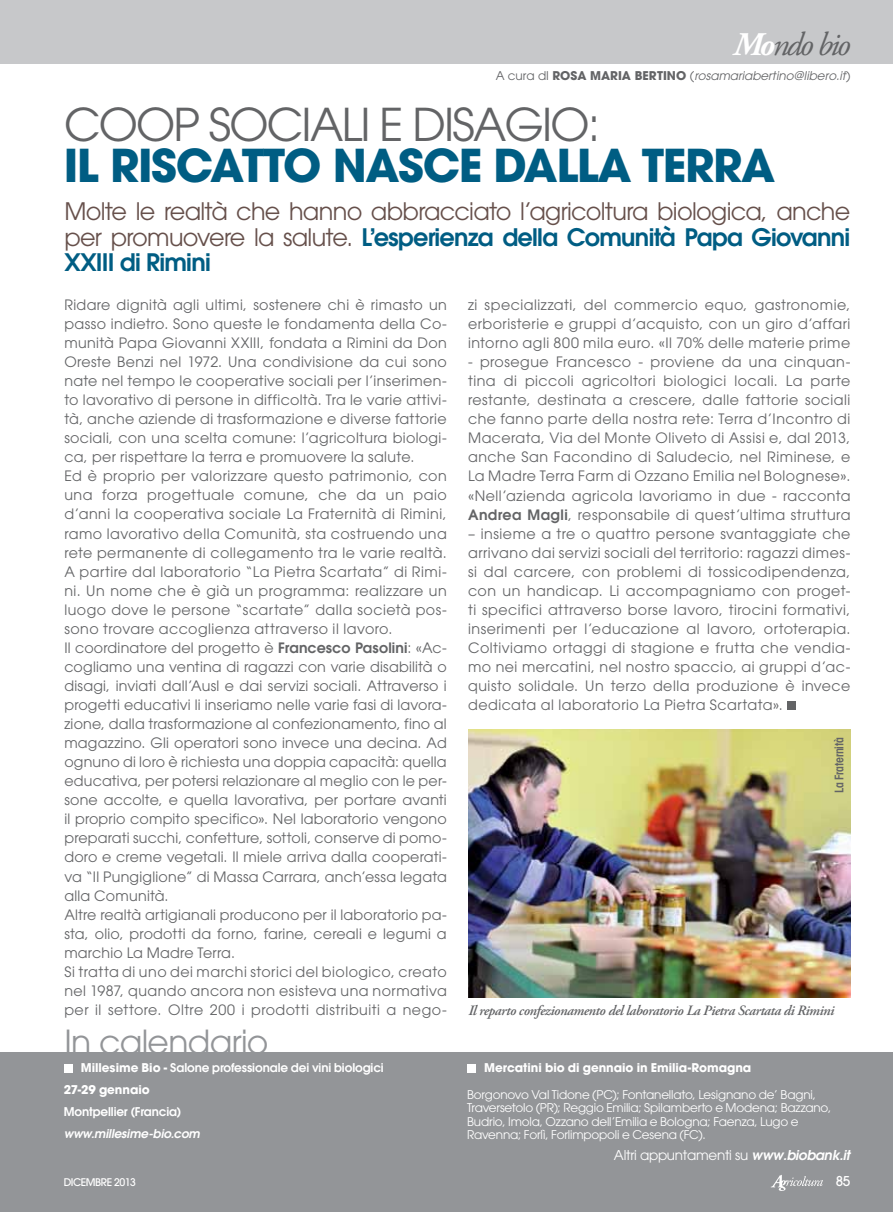
<style>
.page{position:relative;width:893px;height:1212px;background:#fff}
.page>*{position:absolute;margin:0;border:0;box-sizing:border-box;transform-origin:0 0}
.t1{font:700 45px "Avant Garde";letter-spacing:-.03em;color:#005d83}
.t2{font:45px "Avant Garde";color:#636466}
.t3{font:33px "Avant Garde";letter-spacing:-.02em;color:#939598}
.t4{font:italic 33px "Adobe Garamond Pro";letter-spacing:-.07em;color:#636466}
.t5{font:24px/25.5px "Avant Garde";letter-spacing:-.03em;color:#66504b;text-align:justify}
.t6{font:14.25px/19px "Avant Garde";letter-spacing:.02em;color:#636466;text-align:justify}
.t7{font:italic 600 14.25px "Adobe Garamond Pro";letter-spacing:-.03em;color:#636466}
.t8{font:13.5px "Avant Garde";letter-spacing:-.02em;color:#fff}
.t9{font:500 13.5px "Avant Garde";color:#fff}
.t10{font:12px/13.5px "Avant Garde";letter-spacing:-.015em;color:#fff}
.t11{font:600 12px/22px "Avant Garde";letter-spacing:-.005em;color:#fff}
.t12{font:italic 12px "Avant Garde";color:#636466}
.t13{font:700 12px "Avant Garde";letter-spacing:-.005em;color:#fff}
.t14{font:italic 600 12px "Avant Garde";letter-spacing:-.01em;color:#fff}
.t15{font:600 condensed 12px "Avant Garde";letter-spacing:-.03em;color:#636466}
.t16{font:500 10.5px "Avant Garde";letter-spacing:-.045em;color:#fff}
.s1{font-weight:700;color:#fff}
.s2{font-style:normal}
.s3{font-weight:700;font-style:normal}
.s4{font-weight:600;color:#005d83}
.s5{font-weight:600}
.s6{font-weight:700}
.s7{font-weight:600;font-style:italic}
</style>
<div class="page">
<div style="left:0;top:1053px;width:893px;height:159px;background:#939598"></div>
<div style="left:64px;top:1064px;width:8px;height:8px;background:#fff"></div>
<div style="left:467px;top:1064px;width:9px;height:8px;background:#fff"></div>
<svg style="left:771px;top:1175px;width:52px;height:16px"></svg>
<div style="left:0;top:0;width:893px;height:64px;background:#c7c8ca"></div>
<div style="left:787px;top:701px;width:9px;height:9px;background:#636466"></div>
<img style="left:468px;top:729px;width:382px;height:269px">
<h2 class="t4" style="left:733px;top:24px;width:119px"><span class="s1">Mo</span>ndo bio</h2>
<p class="t12" style="left:496px;top:69px;width:356px"><span class="s2">A cura dI</span> <span class="s3">ROSA MARIA BERTINO</span> <span class="s2">(</span>rosamariabertino@libero.it<span class="s2">)</span></p>
<h1 class="t2" style="left:64px;top:98px;width:69px">Coop</h1>
<h1 class="t2" style="left:209px;top:98px;width:24px">sociali</h1>
<h1 class="t2" style="left:379px;top:98px;width:222px">e disagio:</h1>
<h1 class="t1" style="left:64px;top:137px;width:175px">il riscatto</h1>
<h1 class="t1" style="left:333px;top:137px;width:31px">nas</h1>
<h1 class="t1" style="left:423px;top:137px;width:247px">ce dalla terra</h1>
<h3 class="t5" style="left:64px;top:199px;width:787px">Molte le realtà che hanno abbracciato l’agricoltura biologica, anche per promuovere la salute. <span class="s4">L’esperienza della Comunità Papa Giovanni XXIII di Rimini</span></h3>
<p class="t6" style="left:64px;top:295px;width:384px;text-align:left">Ridare dignità agli ultimi, sostenere chi è rimasto un passo indietro. Sono queste le fondamenta della Co&shy;munità Papa Giovanni XXIII, fondata a Rimini da Don Oreste Benzi nel 1972. Una condivisione da cui sono nate nel tempo le cooperative sociali per l’inserimen&shy;to lavorativo di persone in difficoltà. Tra le varie attivi&shy;tà, anche aziende di trasformazione e diverse fattorie sociali, con una scelta comune: l’agricoltura biologi&shy;ca, per rispettare la terra e promuovere la salute.<br>Ed è proprio per valorizzare questo patrimonio, con una forza progettuale comune, che da un paio d’anni la cooperativa sociale La Fraternità di Rimini, ramo lavorativo della Comunità, sta costruendo una rete permanente di collegamento tra le varie realtà.<br>A partire dal laboratorio “La Pietra Scartata” di Rimi&shy;ni. Un nome che è già un programma: realizzare un luogo dove le persone “scartate” dalla società pos&shy;sono trovare accoglienza attraverso il lavoro.<br>Il coordinatore del progetto è <span class="s5">Francesco Pasolini</span>: «Ac&shy;cogliamo una ventina di ragazzi con varie disabilità o disagi, inviati dall’Ausl e dai servizi sociali. Attraverso i progetti educativi li inseriamo nelle varie fasi di lavora&shy;zione, dalla trasformazione al confezionamento, fino al magazzino. Gli operatori sono invece una decina. Ad ognuno di loro è richiesta una doppia capacità: quella educativa, per potersi relazionare al meglio con le per&shy;sone accolte, e quella lavorativa, per portare avanti il proprio compito specifico». Nel laboratorio vengono preparati succhi, confetture, sottoli, conserve di pomo&shy;doro e creme vegetali. Il miele arriva dalla cooperati&shy;va “Il Pungiglione” di Massa Carrara, anch’essa legata alla Comunità.<br>Altre realtà artigianali producono per il laboratorio pa&shy;sta, olio, prodotti da forno, farine, cereali e legumi a marchio La Madre Terra.<br>Si tratta di uno dei marchi storici del biologico, creato nel 1987, quando ancora non esisteva una normativa per il settore. Oltre 200 i prodotti distribuiti a nego-</p>
<p class="t6" style="left:468px;top:295px;width:384px">zi specializzati, del commercio equo, gastronomie, erboristerie e gruppi d’acquisto, con un giro d’affari intorno agli 800 mila euro. «Il 70% delle materie prime</p>
<p class="t6" style="left:468px;top:352px;width:384px">- prosegue Francesco - proviene da una cinquan&shy;tina di piccoli agricoltori biologici locali. La parte restante, destinata a crescere, dalle fattorie sociali che fanno parte della nostra rete: Terra d’Incontro di Macerata, Via del Monte Oliveto di Assisi e, dal 2013, anche San Facondino di Saludecio, nel Riminese, e La Madre Terra Farm di Ozzano Emilia nel Bolognese». «Nell’azienda agricola lavoriamo in due - racconta <span class="s5">Andrea Magli</span>, responsabile di quest’ultima struttura</p>
<p class="t6" style="left:468px;top:524px;width:384px">– insieme a tre o quattro persone svantaggiate che arrivano dai servizi sociali del territorio: ragazzi dimes&shy;si dal carcere, con problemi di tossicodipendenza, con un handicap. Li accompagniamo con proget&shy;ti specifici attraverso borse lavoro, tirocini formativi, inserimenti per l’educazione al lavoro, ortoterapia.<br>Coltiviamo ortaggi di stagione e frutta che vendia&shy;mo nei mercatini, nel nostro spaccio, ai gruppi d’ac&shy;quisto solidale. Un terzo della produzione è invece dedicata al laboratorio La Pietra Scartata».</p>
<p class="t15" style="left:832px;top:793px;width:57px;rotate:-90deg">La Fraternità</p>
<p class="t7" style="left:468px;top:1002px;width:367px">Il reparto confezionamento del laboratorio La Pietra Scartata di Rimini</p>
<h2 class="t3" style="left:64px;top:1022px;width:206px">In calendario</h2>
<p class="t11" style="left:64px;top:1057px;width:321px;text-indent:17px"><span class="s6">Millesime Bio -</span> Salone professionale dei vini biologici<br><span class="s6">27-29 gennaio</span></p>
<p class="t11" style="left:64px;top:1101px;width:119px">Montpellier (Francia)</p>
<p class="t14" style="left:64px;top:1126px;width:138px">www.millesime-bio.com</p>
<p class="t13" style="left:484px;top:1060px;width:269px">Mercatini bio di gennaio in Emilia-Romagna</p>
<p class="t10" style="left:467px;top:1087px;width:366px">Borgonovo Val Tidone (PC); Fontanellato, Lesignano de’ Bagni, Traversetolo (PR); Reggio Emilia; Spilamberto e Modena; Bazzano, Budrio, Imola, Ozzano dell’Emilia e Bologna; Faenza, Lugo e Ravenna; Forlì, Forlimpopoli e Cesena (FC).</p>
<p class="t8" style="left:614px;top:1147px;width:237px">Altri appuntamenti su <span class="s7">www.biobank.it</span></p>
<p class="t16" style="left:64px;top:1176px;width:74px">DICEMBRE 2013</p>
<p class="t9" style="left:836px;top:1172px;width:16px">85</p>
</div>
